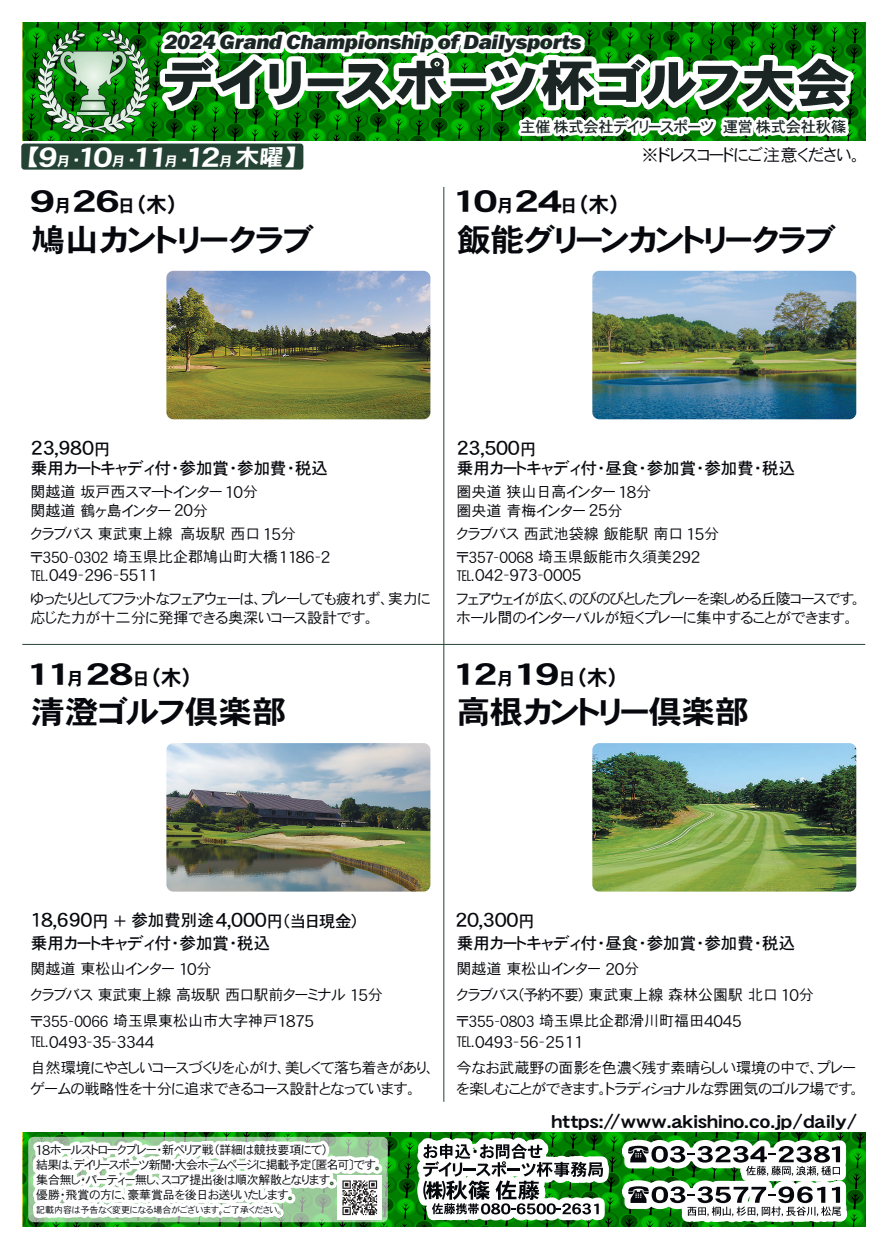
<style>
.page{position:relative;width:888px;height:1260px;background:#fff}
.page>*{position:absolute;margin:0;border:0;box-sizing:border-box;transform-origin:0 0}
.t1{font:50.25px "DFHS Gothic W9 WING RKSJ H";letter-spacing:.035em;color:#1a2524;scale:1.08 1}
.t2{font:31.5px "DFHS Gothic W7 WING RKSJ H";letter-spacing:-.02em;color:#07080d;scale:1.07 1}
.t3{font:31.5px "DFHS Gothic W7 WING RKSJ H";color:#07080d;scale:1.07 1}
.t4{font:30px "DFHS Gothic W7 WING RKSJ H";letter-spacing:-.025em;color:#07080d;scale:1.4 1}
.t5{font:30px "DFHS Gothic W7 WING RKSJ H";letter-spacing:-.025em;color:#07080d;scale:1.5 1}
.t6{font:27px "DFHS Gothic W7 WING RKSJ H";color:#fff;scale:1.25 1}
.t7{font:italic 800 21px "Franklin Gothic";letter-spacing:-.02em;color:#1a2524;scale:1.08 1}
.t8{font:19.5px "DFHS Gothic W5 WING RKSJ H";color:#07080d;scale:1.1 1}
.t9{font:18px "DFHS Gothic W7 WING RKSJ H";letter-spacing:.025em;color:#080a0f;scale:1.1 1}
.t10{font:17.25px "DFHS Gothic W3 WING RKSJ H";color:#07080d}
.t11{font:16.5px/21.3px "DFHS Gothic W5 WING RKSJ H";color:#07080d}
.t12{font:16.5px "DFHS Gothic W3 WING RKSJ H";letter-spacing:.005em;color:#07080d;scale:1.05 1}
.t13{font:15px/18.8px "DFHS Gothic W3 WING RKSJ H";color:#07080d}
.t14{font:15px "DFHS Gothic W5 WING RKSJ H";letter-spacing:-.015em;color:#1a2524}
.t15{font:12px/14.9px "DFHS Gothic W3 WING RKSJ H";letter-spacing:-.015em;color:#07080d}
.t16{font:9px "DFHS Gothic W3 WING RKSJ H";color:#080a0f}
.s1{font-size:22.5px}
.s2{font-size:13.5px}
.s3{font-size:16.5px}
.s4{font-size:18px}
.s5{font-size:21px}
.s6{font-size:15.75px}
.s7{font-size:15px}
.s8{font-size:19.5px}
</style>
<div class="page">
<img style="left:592px;top:271px;width:264px;height:148px">
<img style="left:166px;top:271px;width:264px;height:148px">
<img style="left:166px;top:743px;width:264px;height:149px">
<img style="left:592px;top:743px;width:264px;height:149px">
<div style="left:21px;top:144px;width:282px;height:26px;background:#244334;border-radius:3px"></div>
<svg style="left:22px;top:1044px;width:842px;height:183px"></svg>
<svg style="left:38px;top:22px;width:828px;height:126px"></svg>
<hr style="left:22px;top:644px;width:843px;height:1px;background:#244334">
<hr style="left:444px;top:187px;width:1px;height:915px;background:#244334">
<h3 class="t7" style="left:165px;top:29px;width:388px">2024 Grand Championship of Dailysports</h3>
<h1 class="t1" style="left:164px;top:58px;width:636px">デイリースポーツ杯ゴルフ大会</h1>
<p class="t14" style="left:520px;top:119px;width:328px">主催株式会社デイリースポーツ運営株式会社秋篠</p>
<h3 class="t6" style="left:26px;top:144px;width:220px"><span class="s1">【</span>9<span class="s2">月</span><span class="s3">・</span>10<span class="s2">月</span><span class="s3">・</span>11<span class="s2">月</span><span class="s3">・</span>12<span class="s2">月</span><span class="s1">木曜】</span></h3>
<h3 class="t5" style="left:30px;top:186px;width:100px">9<span class="s4">月</span>26<span class="s4">日</span><span class="s5">（木）</span></h3>
<h2 class="t3" style="left:32px;top:224px;width:266px">鳩山カントリークラブ</h2>
<p class="t10" style="left:641px;top:146px;width:220px">※ドレスコードにご注意ください。</p>
<h3 class="t4" style="left:451px;top:186px;width:122px">10<span class="s4">月</span>24<span class="s4">日</span><span class="s5">（木）</span></h3>
<h2 class="t2" style="left:457px;top:224px;width:356px">飯能グリーンカントリークラブ</h2>
<h3 class="t8" style="left:31px;top:438px;width:74px">23,980<span class="s3">円</span></h3>
<p class="t11" style="left:31px;top:457px;width:299px">乗用カートキャディ付・参加賞・参加費・税込</p>
<p class="t13" style="left:31px;top:482px;width:229px">関越道 坂戸西スマートインター<span class="s3">10</span>分関越道 鶴ヶ島インター <span class="s3">20</span>分</p>
<p class="t13" style="left:29px;top:522px;width:302px;line-height:23.2px">クラブバス 東武東上線　高坂駅 西口<span class="s3">15</span>分〒<span class="s6">350-0302</span> 埼玉県比企郡鳩山町大橋<span class="s3">1186-2</span></p>
<p class="t12" style="left:31px;top:567px;width:122px"><span class="s7">℡.</span>049-296-5511</p>
<p class="t13" style="left:31px;top:589px;width:401px">ゆったりとしてフラットなフェアウェーは、プレーしても疲れず、実力に応じた力が十二分に発揮できる奥深いコース設計です。</p>
<h3 class="t4" style="left:25px;top:659px;width:121px">11<span class="s4">月</span>28<span class="s4">日</span><span class="s5">（木）</span></h3>
<h2 class="t3" style="left:32px;top:696px;width:239px">清澄ゴルフ倶楽部</h2>
<h3 class="t8" style="left:457px;top:438px;width:74px">23,500<span class="s3">円</span></h3>
<p class="t11" style="left:457px;top:457px;width:340px">乗用カートキャディ付・昼食・参加賞・参加費・税込</p>
<p class="t13" style="left:457px;top:482px;width:196px">圏央道 狭山日高インター<span class="s3">18</span>分圏央道 青梅インター <span class="s3">25</span>分</p>
<p class="t13" style="left:455px;top:522px;width:266px;line-height:23.2px">クラブバス 西武池袋線 飯能駅 南口<span class="s3">15</span>分〒<span class="s6">357-0068</span> 埼玉県飯能市久須美<span class="s3">292</span></p>
<p class="t12" style="left:457px;top:567px;width:120px"><span class="s7">℡.</span>042-973-0005</p>
<p class="t13" style="left:456px;top:589px;width:405px">フェアウェイが広く、のびのびとしたプレーを楽しめる丘陵コースです。ホール間のインターバルが短くプレーに集中することができます。</p>
<h3 class="t4" style="left:451px;top:659px;width:121px">12<span class="s4">月</span>19<span class="s4">日</span><span class="s5">（木）</span></h3>
<h2 class="t2" style="left:457px;top:696px;width:274px">高根カントリー倶楽部</h2>
<p class="t11" style="left:29px;top:911px;width:331px"><span class="s8">18,690</span>円 ＋ 参加費別途<span class="s8">4,000</span>円（当日現金）乗用カートキャディ付・参加賞・税込</p>
<p class="t13" style="left:29px;top:956px;width:355px;line-height:25.8px">関越道 東松山インター <span class="s3">10</span>分<br>クラブバス 東武東上線 高坂駅 西口駅前ターミナル <span class="s3">15</span>分〒<span class="s6">355-0066</span> 埼玉県東松山市大字神戸<span class="s3">1875</span></p>
<p class="t12" style="left:31px;top:1033px;width:119px"><span class="s7">℡.</span>0493-35-3344</p>
<p class="t13" style="left:31px;top:1057px;width:405px;line-height:21.3px">自然環境にやさしいコースづくりを心がけ、美しくて落ち着きがあり、ゲームの戦略性を十分に追求できるコース設計となっています。</p>
<p class="t15" style="left:35px;top:1143px;width:348px"><span class="s2">18</span>ホールストロークプレー・新ペリア戦（詳細は競技要項にて）<br>結果は、デイリースポーツ新聞・大会ホームページに掲載予定〔匿名可〕です。集合無し・パーティー無し、スコア提出後は順次解散となります。<br>優勝・飛賞の方に、豪華賞品を後日お送りいたします。</p>
<p class="t16" style="left:36px;top:1206px;width:247px">記載内容は予告なく変更になる場合がございます。ご了承ください。</p>
<h3 class="t8" style="left:455px;top:911px;width:74px">20,300<span class="s3">円</span></h3>
<p class="t11" style="left:457px;top:932px;width:340px">乗用カートキャディ付・昼食・参加賞・参加費・税込</p>
<p class="t13" style="left:455px;top:956px;width:360px;line-height:25.8px">関越道 東松山インター <span class="s3">20</span>分<br>クラブバス（予約不要） 東武東上線 森林公園駅 北口<span class="s3">10</span>分〒<span class="s6">355-0803</span> 埼玉県比企郡滑川町福田<span class="s3">4045</span></p>
<p class="t12" style="left:457px;top:1033px;width:122px"><span class="s7">℡.</span>0493-56-2511</p>
<p class="t13" style="left:456px;top:1057px;width:403px;line-height:21.3px">今なお武蔵野の面影を色濃く残す素晴らしい環境の中で、プレーを楽しむことができます。トラディショナルな雰囲気のゴルフ場です。</p>
<p class="t9" style="left:552px;top:1112px;width:279px">https://www.akishino.co.jp/daily/</p>
</div>
